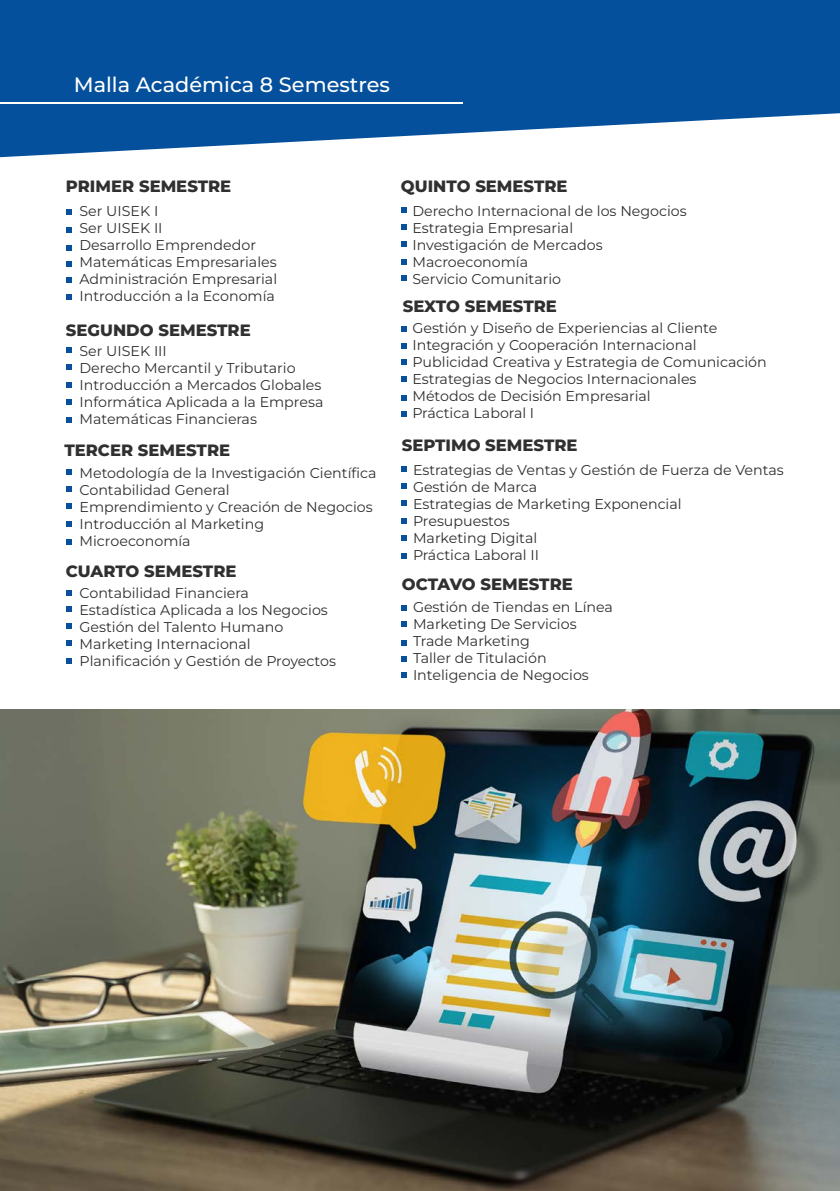
<style>
.page{position:relative;width:840px;height:1191px;background:#fff}
.page>*{position:absolute;margin:0;border:0;box-sizing:border-box;transform-origin:0 0}
.t1{font:500 20.8px "Montserrat";color:#fff}
.t2{font:800 16.4px "Montserrat";color:#303030}
.t3{font:14.2px/17px "Montserrat";color:#303030}
</style>
<div class="page">
<img style="left:0;top:710px;width:839px;height:481px">
<svg style="left:66px;top:209px;width:5px;height:5px"></svg>
<svg style="left:401px;top:207px;width:6px;height:6px"></svg>
<svg style="left:401px;top:224px;width:6px;height:5px"></svg>
<svg style="left:401px;top:241px;width:6px;height:6px"></svg>
<svg style="left:401px;top:259px;width:6px;height:5px"></svg>
<svg style="left:401px;top:276px;width:6px;height:5px"></svg>
<svg style="left:401px;top:326px;width:6px;height:5px"></svg>
<svg style="left:401px;top:343px;width:6px;height:5px"></svg>
<svg style="left:401px;top:359px;width:6px;height:6px"></svg>
<svg style="left:401px;top:377px;width:6px;height:5px"></svg>
<svg style="left:401px;top:395px;width:6px;height:5px"></svg>
<svg style="left:401px;top:411px;width:6px;height:5px"></svg>
<svg style="left:401px;top:466px;width:6px;height:6px"></svg>
<svg style="left:401px;top:483px;width:6px;height:6px"></svg>
<svg style="left:401px;top:500px;width:6px;height:5px"></svg>
<svg style="left:401px;top:535px;width:6px;height:5px"></svg>
<svg style="left:401px;top:518px;width:6px;height:6px"></svg>
<svg style="left:401px;top:553px;width:6px;height:5px"></svg>
<svg style="left:401px;top:605px;width:6px;height:6px"></svg>
<svg style="left:401px;top:622px;width:6px;height:5px"></svg>
<svg style="left:401px;top:640px;width:6px;height:5px"></svg>
<svg style="left:401px;top:656px;width:6px;height:5px"></svg>
<svg style="left:401px;top:672px;width:6px;height:5px"></svg>
<svg style="left:66px;top:227px;width:5px;height:5px"></svg>
<svg style="left:66px;top:245px;width:5px;height:5px"></svg>
<svg style="left:66px;top:261px;width:5px;height:5px"></svg>
<svg style="left:66px;top:277px;width:5px;height:5px"></svg>
<svg style="left:66px;top:295px;width:5px;height:5px"></svg>
<svg style="left:66px;top:347px;width:5px;height:5px"></svg>
<svg style="left:66px;top:364px;width:5px;height:5px"></svg>
<svg style="left:66px;top:382px;width:5px;height:5px"></svg>
<svg style="left:66px;top:399px;width:5px;height:6px"></svg>
<svg style="left:66px;top:417px;width:5px;height:6px"></svg>
<svg style="left:66px;top:470px;width:5px;height:5px"></svg>
<svg style="left:66px;top:486px;width:5px;height:6px"></svg>
<svg style="left:66px;top:503px;width:5px;height:5px"></svg>
<svg style="left:66px;top:521px;width:5px;height:5px"></svg>
<svg style="left:66px;top:539px;width:5px;height:6px"></svg>
<svg style="left:66px;top:590px;width:5px;height:6px"></svg>
<svg style="left:66px;top:606px;width:5px;height:5px"></svg>
<svg style="left:66px;top:623px;width:5px;height:5px"></svg>
<svg style="left:66px;top:640px;width:5px;height:5px"></svg>
<svg style="left:66px;top:658px;width:5px;height:5px"></svg>
<svg style="left:0;top:0;width:839px;height:157px;background:#2868aa"></svg>
<hr style="left:0;top:103px;width:462px;height:1px;background:#fff">
<h1 class="t1" style="left:74px;top:70px;width:317px">Malla Académica 8 Semestres</h1>
<p class="t2" style="left:66px;top:174px;width:167px">PRIMER SEMESTRE</p>
<p class="t3" style="left:79px;top:202px;width:199px">Ser UISEK I<br>Ser UISEK II<br>Desarrollo Emprendedor<br>Matemáticas Empresariales<br>Administración Empresarial<br>Introducción a la Economía</p>
<p class="t2" style="left:66px;top:318px;width:186px">SEGUNDO SEMESTRE</p>
<p class="t3" style="left:79px;top:342px;width:245px">Ser UISEK III<br>Derecho Mercantil y Tributario<br>Introducción a Mercados Globales<br>Informática Aplicada a la Empresa<br>Matemáticas Financieras</p>
<p class="t2" style="left:64px;top:438px;width:167px">TERCER SEMESTRE</p>
<p class="t3" style="left:79px;top:463px;width:298px">Metodología de la Investigación Científica<br>Contabilidad General<br>Emprendimiento y Creación de Negocios<br>Introducción al Marketing<br>Microeconomía</p>
<p class="t2" style="left:66px;top:559px;width:172px">CUARTO SEMESTRE</p>
<p class="t3" style="left:79px;top:583px;width:258px">Contabilidad Financiera<br>Estadística Aplicada a los Negocios<br>Gestión del Talento Humano<br>Marketing Internacional<br>Planificación y Gestión de Proyectos</p>
<p class="t2" style="left:401px;top:174px;width:168px">QUINTO SEMESTRE</p>
<p class="t3" style="left:412px;top:202px;width:276px">Derecho Internacional de los Negocios<br>Estrategia Empresarial<br>Investigación de Mercados<br>Macroeconomía<br>Servicio Comunitario</p>
<p class="t2" style="left:402px;top:294px;width:156px">SEXTO SEMESTRE</p>
<p class="t3" style="left:412px;top:319px;width:355px">Gestión y Diseño de Experiencias al Cliente Integración y Cooperación Internacional Publicidad Creativa y Estrategia de Comunicación Estrategias de Negocios Internacionales<br>Métodos de Decisión Empresarial<br>Práctica Laboral I</p>
<p class="t2" style="left:401px;top:433px;width:177px">SEPTIMO SEMESTRE</p>
<p class="t3" style="left:413px;top:461px;width:372px">Estrategias de Ventas y Gestión de Fuerza de Ventas<br>Gestión de Marca<br>Estrategias de Marketing Exponencial<br>Presupuestos<br>Marketing Digital<br>Práctica Laboral II</p>
<p class="t2" style="left:401px;top:572px;width:172px">OCTAVO SEMESTRE</p>
<p class="t3" style="left:413px;top:598px;width:201px">Gestión de Tiendas en Línea<br>Marketing De Servicios<br>Trade Marketing<br>Taller de Titulación<br>Inteligencia de Negocios</p>
</div>
